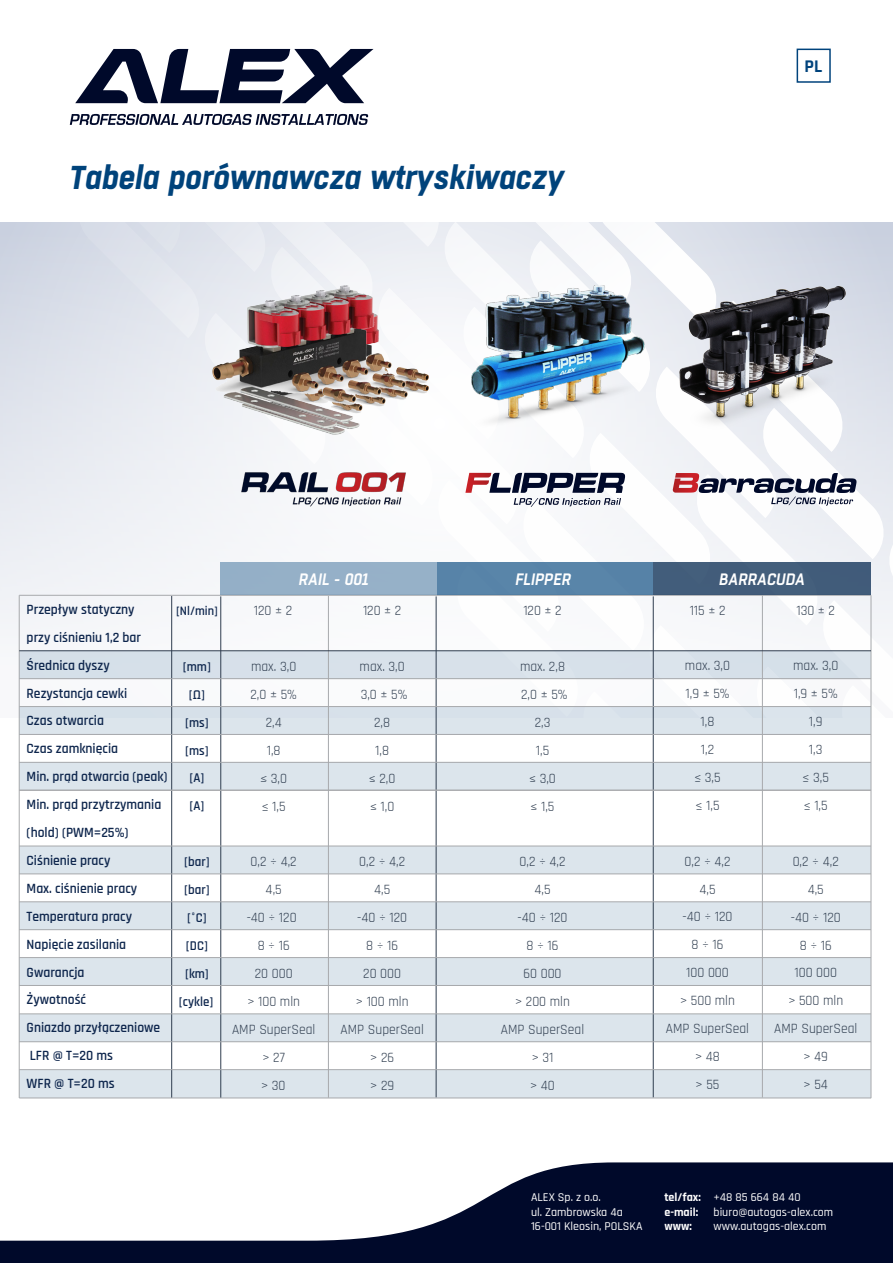
<style>
.page{position:relative;width:893px;height:1263px;background:#fff}
.page>*{position:absolute;margin:0;border:0;box-sizing:border-box;transform-origin:0 0}
.t1{font:italic 700 33px "Boxed";color:#00437b}
.t2{font:700 18px "Rajdhani";color:#00437c}
.t3{font:italic 600 16.5px "Boxed";color:#fff}
.t4{font:14.25px/27.9px "Rajdhani";color:#2f3d4f;text-align:center;scale:.95 1}
.t5{font:600 14.25px/27.9px "Rajdhani";color:#0d254c;scale:.95 1}
.t6{font:14.25px "Rajdhani";color:#2f3d4f;scale:1.53 1}
.t7{font:14.25px "Rajdhani";color:#2f3d4f;scale:1.46 1}
.t8{font:14.25px "Rajdhani";color:#2f3d4f;scale:1.55 1}
.t9{font:600 13.5px/27.9px "Rajdhani";color:#0d254c;text-align:center;scale:.95 1}
.t10{font:600 13.05px "Rajdhani";color:#0d254c;scale:.95 1}
.t11{font:500 12px/14.4px "Rajdhani";color:#fff}
.t12{font:700 12px/14.4px "Rajdhani";color:#fff}
.s1{font-weight:500}
</style>
<div class="page">
<div style="left:0;top:223px;width:893px;height:495px;background:linear-gradient(to bottom,#ced5e2,#fbfbfc)"></div>
<svg style="left:0;top:1162px;width:893px;height:101px;fill:#00092a"></svg>
<svg style="left:75px;top:49px;width:298px;height:54px"></svg>
<svg style="left:70px;top:114px;width:298px;height:11px"></svg>
<div style="left:19px;top:651px;width:852px;height:28px;background:#d5dfe8"></div>
<div style="left:19px;top:706px;width:852px;height:28px;background:#dce5ec"></div>
<div style="left:19px;top:762px;width:852px;height:28px;background:#dce5ec"></div>
<div style="left:19px;top:846px;width:852px;height:28px;background:#dce5ec"></div>
<div style="left:19px;top:902px;width:852px;height:28px;background:#dce5ec"></div>
<div style="left:19px;top:957px;width:852px;height:28px;background:#dce5ec"></div>
<div style="left:20px;top:1014px;width:851px;height:28px;background:#dce5ec"></div>
<div style="left:19px;top:1069px;width:852px;height:28px;background:#dce5ec"></div>
<hr style="left:762px;top:595px;width:1px;height:502px;background:#a7a9ac">
<hr style="left:871px;top:595px;width:1px;height:503px;background:#a7a9ac">
<hr style="left:653px;top:596px;width:1px;height:501px;background:#2f3d4f">
<hr style="left:328px;top:596px;width:1px;height:502px;background:#a7a9ac">
<hr style="left:171px;top:596px;width:1px;height:502px;background:#2f3d4f">
<hr style="left:19px;top:595px;width:1px;height:503px;background:#a7a9ac">
<hr style="left:220px;top:596px;width:1px;height:502px;background:#2f3d4f">
<hr style="left:436px;top:596px;width:1px;height:501px;background:#2f3d4f">
<hr style="left:19px;top:650px;width:852px;height:1px;background:#2f3d4f">
<hr style="left:19px;top:595px;width:852px;height:1px;background:#a7a9ac">
<hr style="left:19px;top:678px;width:852px;height:1px;background:#a7a9ac">
<hr style="left:19px;top:706px;width:852px;height:1px;background:#a7a9ac">
<hr style="left:19px;top:734px;width:852px;height:1px;background:#a7a9ac">
<hr style="left:19px;top:762px;width:852px;height:1px;background:#a7a9ac">
<hr style="left:19px;top:790px;width:852px;height:1px;background:#a7a9ac">
<hr style="left:19px;top:846px;width:852px;height:1px;background:#a7a9ac">
<hr style="left:19px;top:874px;width:852px;height:1px;background:#a7a9ac">
<hr style="left:19px;top:901px;width:852px;height:1px;background:#a7a9ac">
<hr style="left:19px;top:929px;width:852px;height:1px;background:#a7a9ac">
<hr style="left:19px;top:957px;width:852px;height:1px;background:#a7a9ac">
<hr style="left:19px;top:985px;width:852px;height:1px;background:#a7a9ac">
<hr style="left:19px;top:1013px;width:852px;height:1px;background:#a7a9ac">
<hr style="left:19px;top:1041px;width:852px;height:1px;background:#a7a9ac">
<hr style="left:19px;top:1069px;width:852px;height:1px;background:#a7a9ac">
<hr style="left:19px;top:1098px;width:852px;height:1px;background:#a7a9ac">
<svg style="left:56px;top:223px;width:837px;height:495px"></svg>
<img style="left:235px;top:463px;width:177px;height:52px">
<div style="left:220px;top:562px;width:216px;height:33px;background:#95b0c8"></div>
<div style="left:437px;top:562px;width:216px;height:33px;background:#5985a9"></div>
<div style="left:653px;top:562px;width:218px;height:33px;background:#425c7a"></div>
<div style="left:797px;top:49px;width:34px;height:34px;border:2px solid #00437c"></div>
<img style="left:688px;top:270px;width:192px;height:184px">
<img style="left:418px;top:222px;width:270px;height:265px">
<img style="left:204px;top:264px;width:235px;height:190px">
<h1 class="t1" style="left:68px;top:155px;width:496px">Tabela porównawcza wtryskiwaczy</h1>
<p class="t2" style="left:804px;top:55px;width:19px">PL</p>
<p class="t5" style="left:27px;top:596px;width:150px">Przepływ statyczny<br>przy ciśnieniu 1,2 bar<br>Średnica dyszy<br>Rezystancja cewki<br>Czas otwarcia<br>Czas zamknięcia<br>Min. prąd otwarcia (peak)<br>Min. prąd przytrzymania (hold) (PWM=25%)<br>Ciśnienie pracy<br>Max. ciśnienie pracy<br>Temperatura pracy<br>Napięcie zasilania<br>Gwarancja<br>Żywotność<br>Gniazdo przyłączeniowe<br>LFR @ T=20 ms<br>WFR @ T=20 ms</p>
<p class="t10" style="left:176px;top:603px;width:46px">[Nl/min]</p>
<p class="t9" style="left:183px;top:653px;width:31px">[mm] [Ω] [ms] [ms] [A] [A]</p>
<p class="t9" style="left:179px;top:848px;width:38px">[bar] [bar] [°C] [DC] [km] [cykle]</p>
<p class="t3" style="left:298px;top:568px;width:71px">RAIL - 001</p>
<p class="t3" style="left:515px;top:568px;width:57px">FLIPPER</p>
<p class="t3" style="left:719px;top:568px;width:87px">BARRACUDA</p>
<p class="t4" style="left:254px;top:597px;width:42px">120 ± 2</p>
<p class="t4" style="left:363px;top:597px;width:42px">120 ± 2</p>
<p class="t4" style="left:523px;top:597px;width:42px">120 ± 2</p>
<p class="t4" style="left:690px;top:596px;width:39px">115 ± 2</p>
<p class="t4" style="left:796px;top:597px;width:42px">130 ± 2</p>
<p class="t4" style="left:685px;top:652px;width:49px">max. 3,0<br>1,9 ± 5%<br>1,8<br>1,2<br>&lt; 3,5<br>&lt; 1,5</p>
<p class="t4" style="left:793px;top:652px;width:49px">max. 3,0<br>1,9 ± 5%<br>1,9<br>1,3<br>&lt; 3,5<br>&lt; 1,5</p>
<p class="t4" style="left:250px;top:653px;width:50px">max. 3,0<br>2,0 ± 5%<br>2,4<br>1,8<br>&lt; 3,0<br>&lt; 1,5</p>
<p class="t4" style="left:360px;top:653px;width:52px">max. 3,0<br>3,0 ± 5%<br>2,8<br>1,8<br>&lt; 2,0<br>&lt; 1,0</p>
<p class="t4" style="left:520px;top:653px;width:51px">max. 2,8<br>2,0 ± 5%<br>2,3<br>1,5<br>&lt; 3,0<br>&lt; 1,5</p>
<p class="t8" style="left:260px;top:774px;width:6px">-</p>
<p class="t7" style="left:803px;top:774px;width:6px">-</p>
<p class="t7" style="left:369px;top:774px;width:6px">-</p>
<p class="t7" style="left:530px;top:774px;width:6px">-</p>
<p class="t7" style="left:695px;top:774px;width:6px">-</p>
<p class="t6" style="left:370px;top:802px;width:6px">-</p>
<p class="t6" style="left:531px;top:802px;width:6px">-</p>
<p class="t6" style="left:696px;top:802px;width:6px">-</p>
<p class="t6" style="left:804px;top:802px;width:6px">-</p>
<p class="t6" style="left:262px;top:802px;width:6px">-</p>
<p class="t4" style="left:232px;top:848px;width:89px">0,2 ÷ 4,2<br>4,5<br>-40 ÷ 120<br>8 ÷ 16<br>20 000<br>&gt; 100 mln<br>AMP SuperSeal &gt; 27<br>&gt; 30</p>
<p class="t4" style="left:341px;top:848px;width:89px">0,2 ÷ 4,2<br>4,5<br>-40 ÷ 120<br>8 ÷ 16<br>20 000<br>&gt; 100 mln<br>AMP SuperSeal &gt; 26<br>&gt; 29</p>
<p class="t4" style="left:501px;top:848px;width:89px">0,2 ÷ 4,2<br>4,5<br>-40 ÷ 120<br>8 ÷ 16<br>60 000<br>&gt; 200 mln<br>AMP SuperSeal &gt; 31<br>&gt; 40</p>
<p class="t4" style="left:666px;top:848px;width:89px">0,2 ÷ 4,2<br>4,5<br>-40 ÷ 120<br>8 ÷ 16<br>100 000<br>&gt; 500 mln<br>AMP SuperSeal &gt; 48<br>&gt; 55</p>
<p class="t4" style="left:774px;top:848px;width:89px">0,2 ÷ 4,2<br>4,5<br>-40 ÷ 120<br>8 ÷ 16<br>100 000<br>&gt; 500 mln<br>AMP SuperSeal &gt; 49<br>&gt; 54</p>
<p class="t11" style="left:531px;top:1191px;width:71px">ALEX Sp. z o.o.</p>
<p class="t12" style="left:664px;top:1191px;width:138px">tel/fax: <span class="s1">+48 85 664 84 40 </span>e-mail:<br>www:</p>
<p class="t11" style="left:531px;top:1205px;width:113px">ul. Zambrowska 4a<br>16-001 Kleosin, POLSKA</p>
<p class="t11" style="left:713px;top:1205px;width:121px">biuro@autogas-alex.com www.autogas-alex.com</p>
</div>
